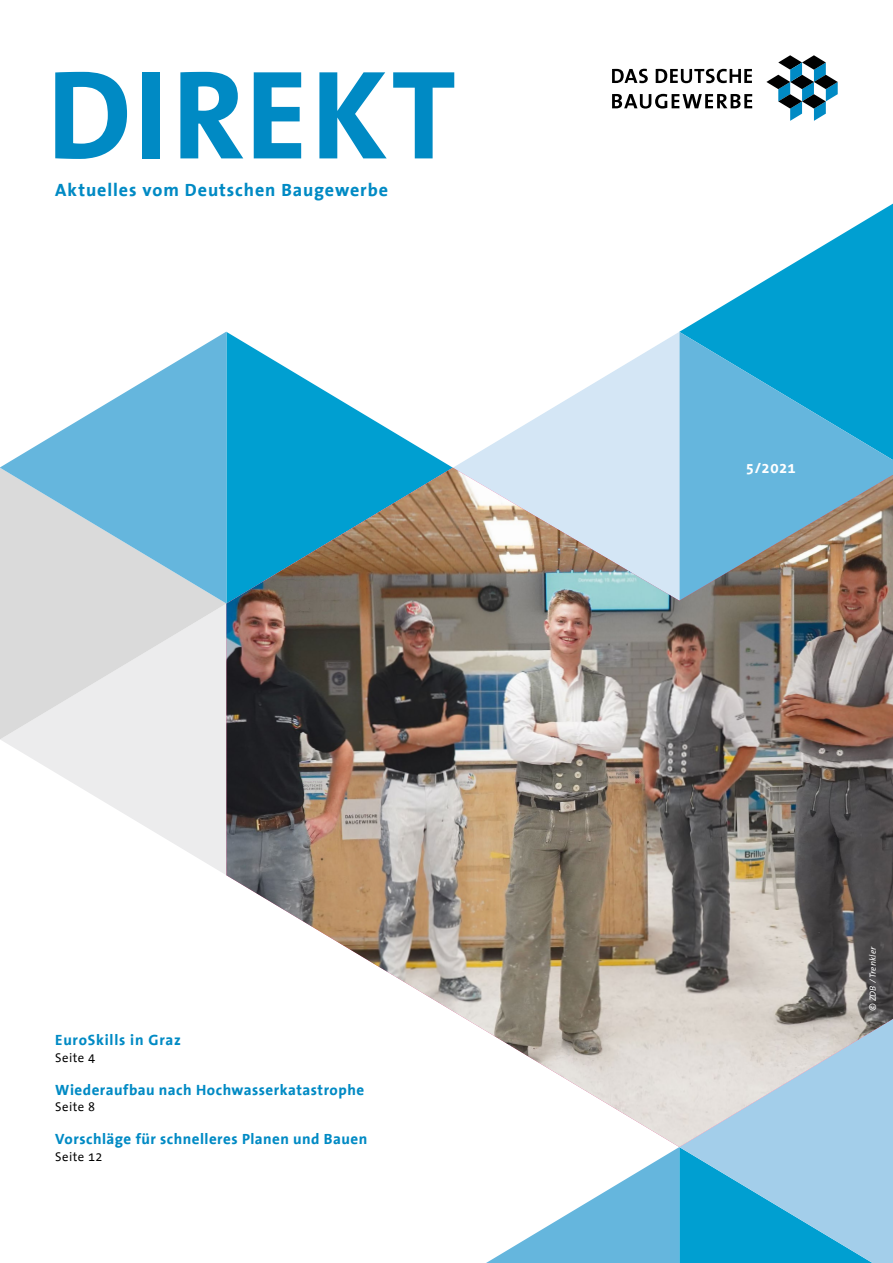
<style>
.page{position:relative;width:893px;height:1263px;background:#fff}
.page>*{position:absolute;margin:0;border:0;box-sizing:border-box;transform-origin:0 0}
.t1{font:700 127.5px "The Sans Office";letter-spacing:.025em;color:#008ac4}
.t2{font:700 18px "The Sans Office";letter-spacing:.05em;color:#008ac4}
.t3{font:700 15px "The Sans Office";letter-spacing:.035em;color:#008ac4}
.t4{font:700 15px "The Sans Office";color:#fff}
.t5{font:12.75px "The Sans Office";letter-spacing:.03em;color:#000}
.t6{font:italic 9px "The Sans Office";letter-spacing:.01em;color:#fff}
.s1{font-size:10.35px}
</style>
<div class="page">
<svg style="left:766px;top:55px;width:72px;height:66px"></svg>
<svg style="left:612px;top:69px;width:36px;height:14px"></svg>
<svg style="left:656px;top:69px;width:96px;height:14px"></svg>
<svg style="left:612px;top:94px;width:140px;height:15px"></svg>
<svg style="left:0;top:739px;width:226px;height:136px;fill:#f0f0f1"></svg>
<svg style="left:679px;top:204px;width:214px;height:128px"></svg>
<svg style="left:0;top:603px;width:226px;height:136px;fill:#dadada"></svg>
<svg style="left:679px;top:332px;width:214px;height:136px;fill:#65b6dd"></svg>
<svg style="left:226px;top:332px;width:227px;height:136px"></svg>
<svg style="left:453px;top:332px;width:226px;height:136px"></svg>
<svg style="left:0;top:332px;width:226px;height:271px"></svg>
<svg style="left:486px;top:1147px;width:193px;height:116px"></svg>
<svg style="left:679px;top:1147px;width:214px;height:116px;fill:#a3ceea"></svg>
<img style="left:226px;top:468px;width:667px;height:679px">
<h1 class="t1" style="left:47px;top:48px;width:411px">DIREKT</h1>
<p class="t2" style="left:55px;top:180px;width:334px">Aktuelles vom Deutschen Baugewerbe</p>
<p class="t3" style="left:55px;top:1032px;width:127px">EuroSkills in Graz</p>
<p class="t5" style="left:55px;top:1051px;width:41px">Seite 4</p>
<p class="t3" style="left:55px;top:1082px;width:310px">Wiederaufbau nach Hochwasserkatastrophe</p>
<p class="t5" style="left:55px;top:1100px;width:41px">Seite 8</p>
<p class="t3" style="left:55px;top:1131px;width:313px">Vorschläge für schnelleres Planen und Bauen</p>
<p class="t5" style="left:55px;top:1150px;width:49px">Seite 12</p>
<p class="t4" style="left:746px;top:460px;width:51px">5/2021</p>
<p class="t6" style="left:868px;top:1011px;width:66px;rotate:-90deg"><span class="s1">©</span> ZDB / Trenkler</p>
</div>
